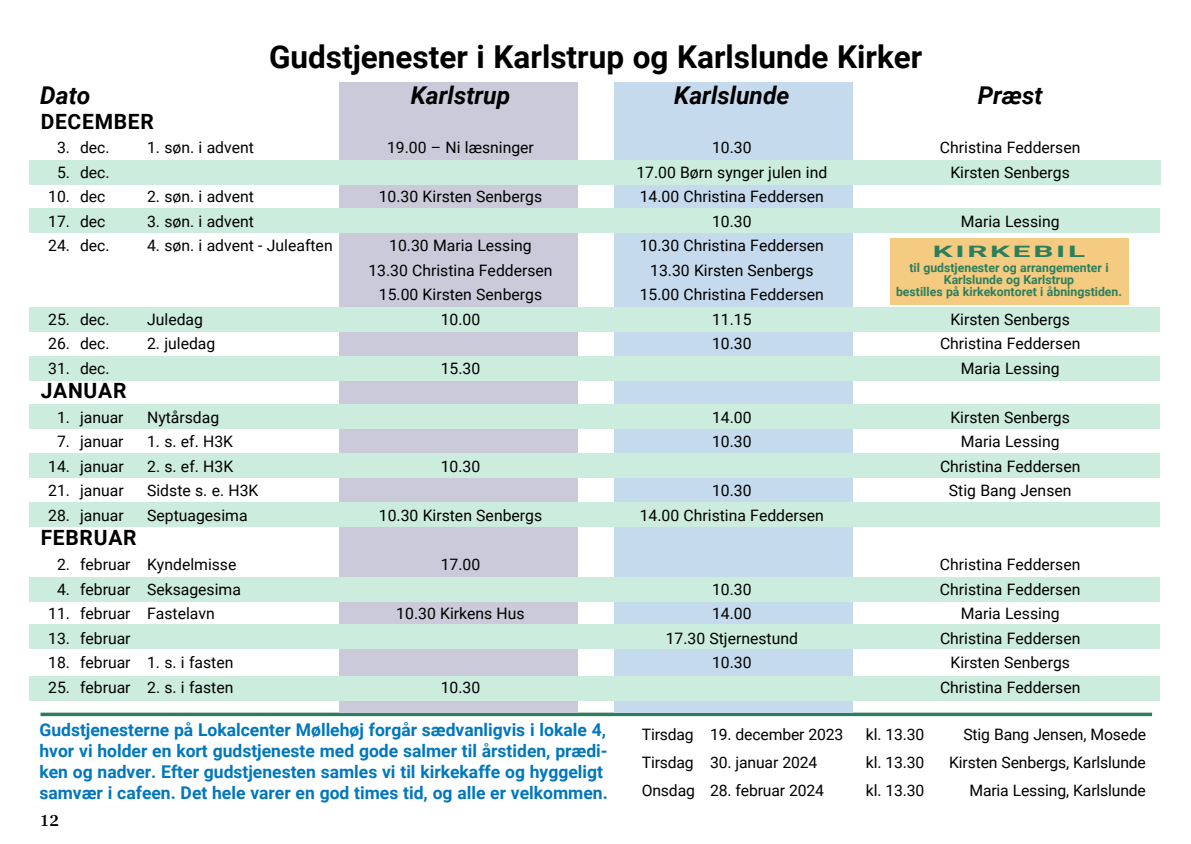
<style>
.page{position:relative;width:1191px;height:844px;background:#fff}
.page>*{position:absolute;margin:0;border:0;box-sizing:border-box;transform-origin:0 0}
.t1{font:700 31.5px "Roboto";color:#000}
.t2{font:italic 700 24.5px "Roboto";color:#000}
.t3{font:700 21px "Roboto";letter-spacing:.035em;color:#000}
.t4{font:700 17.5px/21px "Roboto";color:#0077be}
.t5{font:15.75px "Roboto";color:#000}
.t6{font:700 15.75px "Roboto";letter-spacing:.085em;color:#2c7f5d;scale:2 1}
.t7{font:600 15.75px "Georgia Pro";color:#000}
.t8{font:700 12.25px/12.2px "Roboto";color:#2c7f5d;text-align:center}
</style>
<div class="page">
<svg style="left:40px;top:712px;width:1112px;height:4px;background:#4f937a"></svg>
<div style="left:339px;top:82px;width:238px;height:630px;background:#cbcada"></div>
<div style="left:614px;top:82px;width:238px;height:630px;background:#c5daed"></div>
<div style="left:30px;top:208px;width:1130px;height:25px;background:#ccecde"></div>
<div style="left:30px;top:160px;width:1131px;height:25px;background:#ccecde"></div>
<div style="left:30px;top:356px;width:1130px;height:25px;background:#ccecde"></div>
<div style="left:30px;top:404px;width:1130px;height:25px;background:#ccecde"></div>
<div style="left:30px;top:452px;width:1130px;height:25px;background:#ccecde"></div>
<div style="left:30px;top:502px;width:1130px;height:25px;background:#ccecde"></div>
<div style="left:30px;top:576px;width:1130px;height:25px;background:#ccecde"></div>
<div style="left:30px;top:623px;width:1130px;height:25px;background:#ccecde"></div>
<div style="left:30px;top:675px;width:1130px;height:25px;background:#ccecde"></div>
<div style="left:30px;top:306px;width:1130px;height:25px;background:#ccecde"></div>
<div style="left:890px;top:238px;width:238px;height:66px;background:#f4cb80"></div>
<h1 class="t1" style="left:269px;top:35px;width:655px">Gudstjenester i Karlstrup og Karlslunde Kirker</h1>
<h2 class="t2" style="left:40px;top:78px;width:52px">Dato</h2>
<h2 class="t2" style="left:411px;top:78px;width:101px">Karlstrup</h2>
<h2 class="t2" style="left:674px;top:78px;width:117px">Karlslunde</h2>
<h2 class="t2" style="left:977px;top:78px;width:66px">Præst</h2>
<h3 class="t3" style="left:41px;top:106px;width:115px">DECEMBER</h3>
<p class="t5" style="left:57px;top:136px;width:54px">3. dec.</p>
<p class="t5" style="left:147px;top:136px;width:108px">1. søn. i advent</p>
<p class="t5" style="left:387px;top:136px;width:148px">19.00 – Ni læsninger</p>
<p class="t5" style="left:712px;top:136px;width:41px">10.30</p>
<p class="t5" style="left:940px;top:136px;width:142px">Christina Feddersen</p>
<p class="t5" style="left:57px;top:161px;width:54px">5. dec.</p>
<p class="t5" style="left:636px;top:161px;width:192px">17.00 Børn synger julen ind</p>
<p class="t5" style="left:950px;top:161px;width:121px">Kirsten Senbergs</p>
<p class="t5" style="left:48px;top:185px;width:59px">10. dec</p>
<p class="t5" style="left:147px;top:185px;width:108px">2. søn. i advent</p>
<p class="t5" style="left:379px;top:185px;width:165px">10.30 Kirsten Senbergs</p>
<p class="t5" style="left:639px;top:185px;width:186px">14.00 Christina Feddersen</p>
<p class="t5" style="left:48px;top:210px;width:59px">17. dec</p>
<p class="t5" style="left:147px;top:210px;width:108px">3. søn. i advent</p>
<p class="t5" style="left:712px;top:210px;width:41px">10.30</p>
<p class="t5" style="left:960px;top:210px;width:100px">Maria Lessing</p>
<p class="t5" style="left:48px;top:234px;width:63px">24. dec.</p>
<p class="t5" style="left:147px;top:234px;width:187px">4. søn. i advent - Juleaften</p>
<p class="t5" style="left:389px;top:234px;width:144px">10.30 Maria Lessing</p>
<p class="t5" style="left:639px;top:234px;width:186px">10.30 Christina Feddersen</p>
<p class="t5" style="left:368px;top:259px;width:186px">13.30 Christina Feddersen</p>
<p class="t5" style="left:650px;top:259px;width:165px">13.30 Kirsten Senbergs</p>
<p class="t5" style="left:379px;top:283px;width:165px">15.00 Kirsten Senbergs</p>
<p class="t5" style="left:639px;top:283px;width:186px">15.00 Christina Feddersen</p>
<p class="t5" style="left:48px;top:308px;width:63px">25. dec.</p>
<p class="t5" style="left:147px;top:308px;width:57px">Juledag</p>
<p class="t5" style="left:441px;top:308px;width:41px">10.00</p>
<p class="t5" style="left:712px;top:308px;width:41px">11.15</p>
<p class="t5" style="left:950px;top:308px;width:121px">Kirsten Senbergs</p>
<p class="t5" style="left:48px;top:332px;width:63px">26. dec.</p>
<p class="t5" style="left:147px;top:332px;width:70px">2. juledag</p>
<p class="t5" style="left:712px;top:332px;width:41px">10.30</p>
<p class="t5" style="left:940px;top:332px;width:142px">Christina Feddersen</p>
<p class="t5" style="left:48px;top:357px;width:63px">31. dec.</p>
<p class="t5" style="left:441px;top:357px;width:41px">15.30</p>
<p class="t5" style="left:960px;top:357px;width:100px">Maria Lessing</p>
<h3 class="t3" style="left:41px;top:376px;width:87px">JANUAR</h3>
<p class="t5" style="left:57px;top:406px;width:68px">1. januar</p>
<p class="t5" style="left:147px;top:406px;width:74px">Nytårsdag</p>
<p class="t5" style="left:712px;top:406px;width:41px">14.00</p>
<p class="t5" style="left:950px;top:406px;width:121px">Kirsten Senbergs</p>
<p class="t5" style="left:57px;top:430px;width:68px">7. januar</p>
<p class="t5" style="left:147px;top:430px;width:88px">1. s. ef. H3K</p>
<p class="t5" style="left:712px;top:430px;width:41px">10.30</p>
<p class="t5" style="left:960px;top:430px;width:100px">Maria Lessing</p>
<p class="t5" style="left:48px;top:455px;width:77px">14. januar</p>
<p class="t5" style="left:147px;top:455px;width:88px">2. s. ef. H3K</p>
<p class="t5" style="left:441px;top:455px;width:41px">10.30</p>
<p class="t5" style="left:940px;top:455px;width:142px">Christina Feddersen</p>
<p class="t5" style="left:48px;top:479px;width:77px">21. januar</p>
<p class="t5" style="left:147px;top:479px;width:113px">Sidste s. e. H3K</p>
<p class="t5" style="left:712px;top:479px;width:41px">10.30</p>
<p class="t5" style="left:949px;top:479px;width:124px">Stig Bang Jensen</p>
<p class="t5" style="left:48px;top:504px;width:77px">28. januar</p>
<p class="t5" style="left:147px;top:504px;width:102px">Septuagesima</p>
<p class="t5" style="left:379px;top:504px;width:165px">10.30 Kirsten Senbergs</p>
<p class="t5" style="left:640px;top:504px;width:186px">14.00 Christina Feddersen</p>
<h3 class="t3" style="left:41px;top:523px;width:97px">FEBRUAR</h3>
<p class="t5" style="left:57px;top:553px;width:181px">2. februar Kyndelmisse</p>
<p class="t5" style="left:441px;top:553px;width:41px">17.00</p>
<p class="t5" style="left:940px;top:553px;width:142px">Christina Feddersen</p>
<p class="t5" style="left:57px;top:577px;width:185px">4. februar Seksagesima</p>
<p class="t5" style="left:712px;top:577px;width:41px">10.30</p>
<p class="t5" style="left:940px;top:577px;width:142px">Christina Feddersen</p>
<p class="t5" style="left:48px;top:602px;width:168px">11. februar Fastelavn</p>
<p class="t5" style="left:396px;top:602px;width:130px">10.30 Kirkens Hus</p>
<p class="t5" style="left:712px;top:602px;width:41px">14.00</p>
<p class="t5" style="left:960px;top:602px;width:100px">Maria Lessing</p>
<p class="t5" style="left:48px;top:626px;width:84px">13. februar</p>
<p class="t5" style="left:665px;top:626px;width:134px">17.30 Stjernestund</p>
<p class="t5" style="left:940px;top:626px;width:142px">Christina Feddersen</p>
<p class="t5" style="left:48px;top:651px;width:187px">18. februar 1. s. i fasten</p>
<p class="t5" style="left:712px;top:651px;width:41px">10.30</p>
<p class="t5" style="left:950px;top:651px;width:121px">Kirsten Senbergs</p>
<p class="t5" style="left:48px;top:675px;width:187px">25. februar 2. s. i fasten</p>
<p class="t5" style="left:441px;top:675px;width:41px">10.30</p>
<p class="t5" style="left:940px;top:675px;width:142px">Christina Feddersen</p>
<p class="t6" style="left:933px;top:240px;width:78px">KIRKEBIL</p>
<p class="t8" style="left:896px;top:261px;width:227px">til gudstjenester og arrangementer i<br>Karlslunde og Karlstrup<br>bestilles på kirkekontoret i åbningstiden.</p>
<p class="t4" style="left:39px;top:718px;width:570px">Gudstjenesterne på Lokalcenter Møllehøj forgår sædvanligvis i lokale 4, hvor vi holder en kort gudstjeneste med gode salmer til årstiden, prædi&shy;ken og nadver. Efter gudstjenesten samles vi til kirkekaffe og hyggeligt samvær i cafeen. Det hele varer en god times tid, og alle er velkommen.</p>
<p class="t5" style="left:642px;top:723px;width:203px">Tirsdag 19. december 2023</p>
<p class="t5" style="left:866px;top:723px;width:60px">kl. 13.30</p>
<p class="t5" style="left:963px;top:723px;width:184px">Stig Bang Jensen, Mosede</p>
<p class="t5" style="left:642px;top:751px;width:177px">Tirsdag 30. januar 2024</p>
<p class="t5" style="left:866px;top:751px;width:60px">kl. 13.30</p>
<p class="t5" style="left:949px;top:751px;width:198px">Kirsten Senbergs, Karlslunde</p>
<p class="t5" style="left:642px;top:779px;width:184px">Onsdag 28. februar 2024</p>
<p class="t5" style="left:866px;top:779px;width:60px">kl. 13.30</p>
<p class="t5" style="left:969px;top:779px;width:178px">Maria Lessing, Karlslunde</p>
<p class="t7" style="left:40px;top:811px;width:21px">12</p>
</div>
